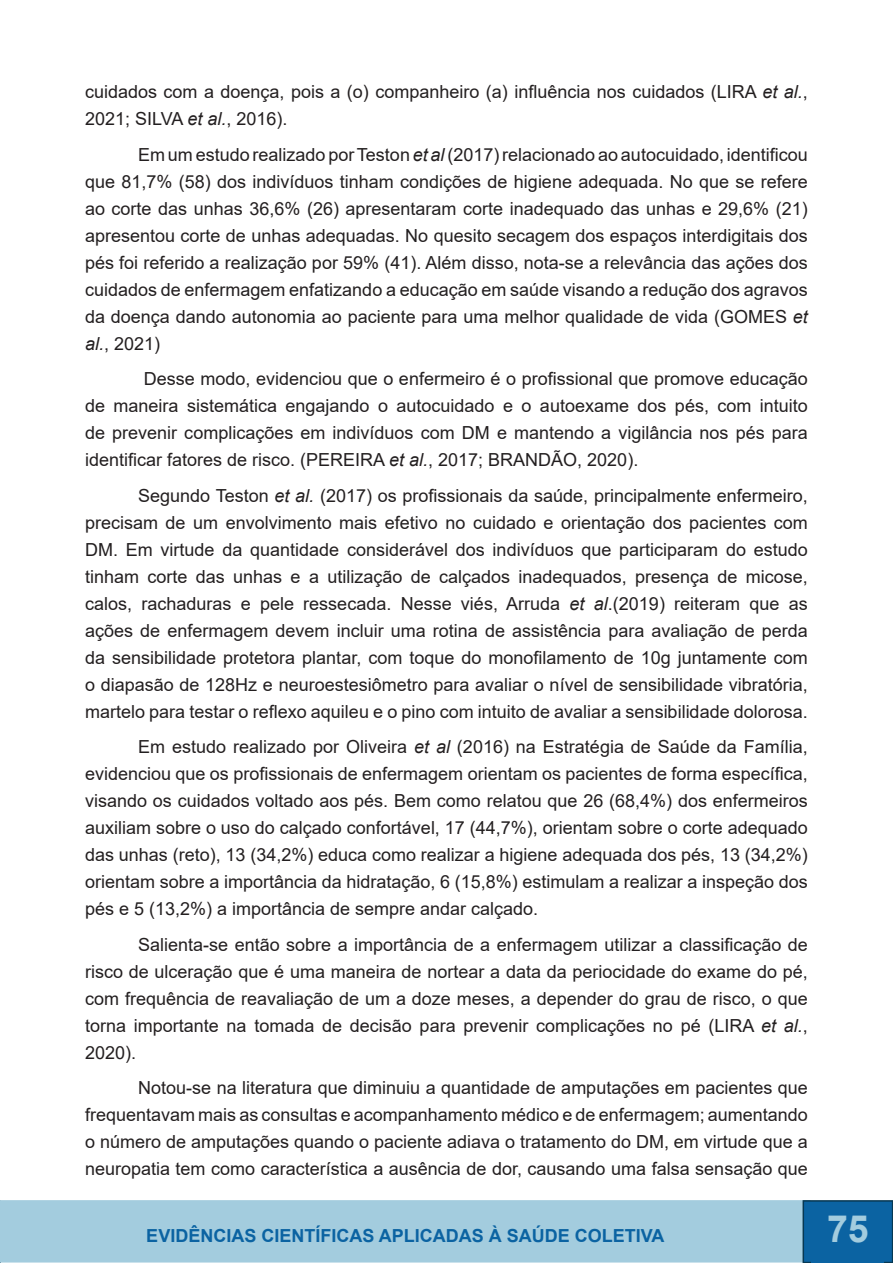
<style>
.page{position:relative;width:893px;height:1263px;background:#fff}
.page>*{position:absolute;margin:0;border:0;box-sizing:border-box;transform-origin:0 0}
.t1{font:700 37.5px "Arial";color:#a3ccde}
.t2{font:18px/27px "Arial";color:#231f20;text-align:justify}
.t3{font:700 18px "Arial";color:#0b63a2}
.s1{font-style:italic}
</style>
<div class="page">
<div style="left:0;top:1201px;width:810px;height:61px;background:#a3ccde"></div>
<div style="left:0;top:1200px;width:810px;height:62px;border:2px solid #a3ccde"></div>
<div style="left:802px;top:1200px;width:91px;height:63px;background:#0b63a2;border:2px solid #073852"></div>
<div style="left:812px;top:1214px;width:72px;height:48px;background:#0b63a2"></div>
<p class="t2" style="left:85px;top:78px;width:724px">cuidados com a doença, pois a (o) companheiro (a) influência nos cuidados (LIRA <span class="s1">et al.</span>,<br>2021; SILVA <span class="s1">et al.</span>, 2016).</p>
<p class="t2" style="left:85px;top:141px;width:724px;text-indent:53px">Em um estudo realizado por Teston <span class="s1">et al</span> (2017) relacionado ao autocuidado, identificou que 81,7% (58) dos indivíduos tinham condições de higiene adequada. No que se refere ao corte das unhas 36,6% (26) apresentaram corte inadequado das unhas e 29,6% (21) apresentou corte de unhas adequadas. No quesito secagem dos espaços interdigitais dos pés foi referido a realização por 59% (41). Além disso, nota-se a relevância das ações dos cuidados de enfermagem enfatizando a educação em saúde visando a redução dos agravos da doença dando autonomia ao paciente para uma melhor qualidade de vida (GOMES <span class="s1">et al.</span>, 2021)</p>
<p class="t2" style="left:85px;top:365px;width:724px;text-indent:59px">Desse modo, evidenciou que o enfermeiro é o profissional que promove educação de maneira sistemática engajando o autocuidado e o autoexame dos pés, com intuito de prevenir complicações em indivíduos com DM e mantendo a vigilância nos pés para identificar fatores de risco. (PEREIRA <span class="s1">et al.</span>, 2017; BRANDÃO, 2020).</p>
<p class="t2" style="left:85px;top:482px;width:724px;text-indent:53px">Segundo Teston <span class="s1">et al.</span> (2017) os profissionais da saúde, principalmente enfermeiro, precisam de um envolvimento mais efetivo no cuidado e orientação dos pacientes com DM. Em virtude da quantidade considerável dos indivíduos que participaram do estudo tinham corte das unhas e a utilização de calçados inadequados, presença de micose, calos, rachaduras e pele ressecada. Nesse viés, Arruda <span class="s1">et al</span>.(2019) reiteram que as ações de enfermagem devem incluir uma rotina de assistência para avaliação de perda da sensibilidade protetora plantar, com toque do monofilamento de 10g juntamente com o diapasão de 128Hz e neuroestesiômetro para avaliar o nível de sensibilidade vibratória, martelo para testar o reflexo aquileu e o pino com intuito de avaliar a sensibilidade dolorosa.</p>
<p class="t2" style="left:85px;top:733px;width:724px;text-indent:53px">Em estudo realizado por Oliveira <span class="s1">et al</span> (2016) na Estratégia de Saúde da Família, evidenciou que os profissionais de enfermagem orientam os pacientes de forma específica, visando os cuidados voltado aos pés. Bem como relatou que 26 (68,4%) dos enfermeiros auxiliam sobre o uso do calçado confortável, 17 (44,7%), orientam sobre o corte adequado das unhas (reto), 13 (34,2%) educa como realizar a higiene adequada dos pés, 13 (34,2%) orientam sobre a importância da hidratação, 6 (15,8%) estimulam a realizar a inspeção dos pés e 5 (13,2%) a importância de sempre andar calçado.</p>
<p class="t2" style="left:85px;top:931px;width:724px;text-indent:53px">Salienta-se então sobre a importância de a enfermagem utilizar a classificação de risco de ulceração que é uma maneira de nortear a data da periocidade do exame do pé, com frequência de reavaliação de um a doze meses, a depender do grau de risco, o que torna importante na tomada de decisão para prevenir complicações no pé (LIRA <span class="s1">et al.</span>, 2020).</p>
<p class="t2" style="left:85px;top:1074px;width:724px;text-indent:53px">Notou-se na literatura que diminuiu a quantidade de amputações em pacientes que frequentavam mais as consultas e acompanhamento médico e de enfermagem; aumentando o número de amputações quando o paciente adiava o tratamento do DM, em virtude que a neuropatia tem como característica a ausência de dor, causando uma falsa sensação que</p>
<p class="t3" style="left:146px;top:1223px;width:520px">EVIDÊNCIAS CIENTÍFICAS APLICADAS À SAÚDE COLETIVA</p>
<h1 class="t1" style="left:827px;top:1202px;width:43px">75</h1>
</div>
